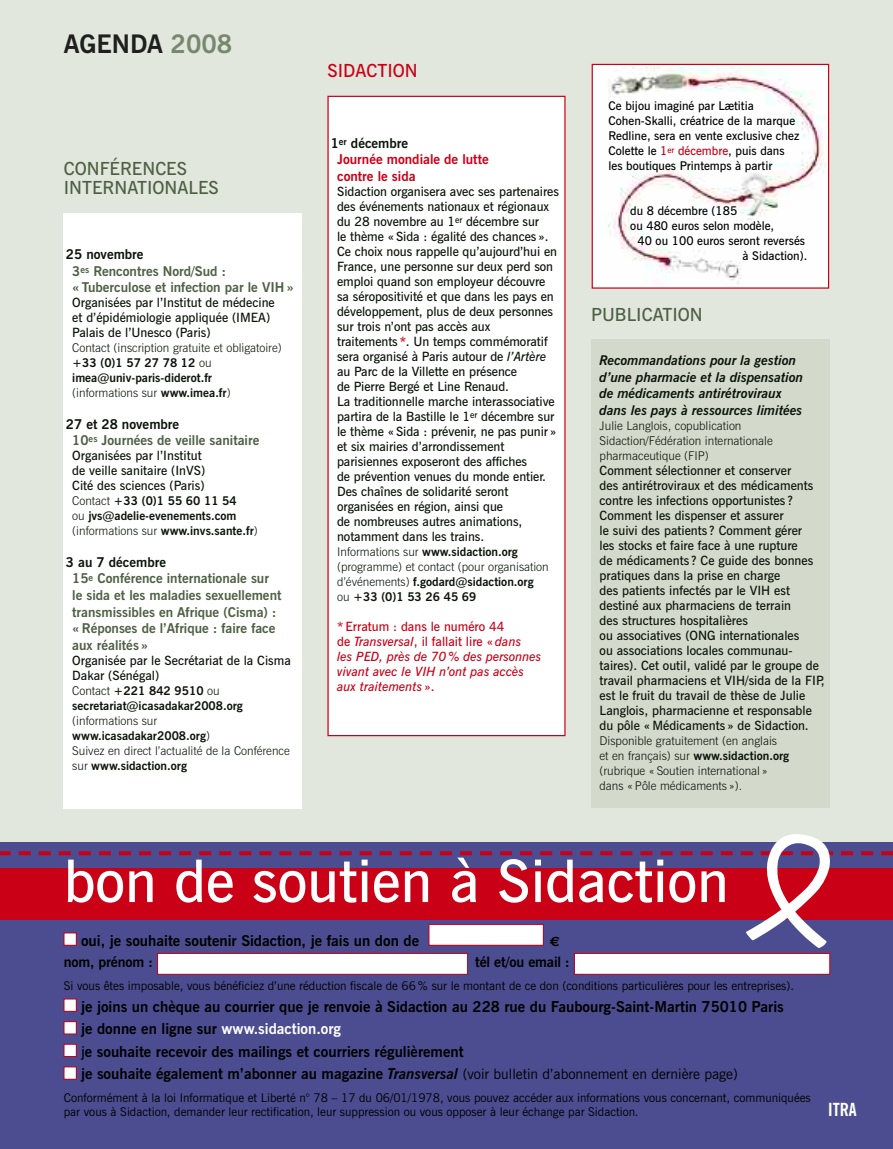
<style>
.page{position:relative;width:893px;height:1149px;background:#fff}
.page>*{position:absolute;margin:0;border:0;box-sizing:border-box;transform-origin:0 0}
.t1{font:600 58.5px "News Gothic BT";color:#fff}
.t2{font:700 25.5px "News Gothic BT";color:#1f1f1f}
.t3{font:600 18px/19.5px "News Gothic BT";color:#4e6044}
.t4{font:600 18px "News Gothic BT";color:#ca0016}
.t5{font:700 condensed 18px "News Gothic BT";color:#fff}
.t6{font:700 15px/22.6px "News Gothic BT";color:#000}
.t7{font:14.25px "News Gothic BT";color:#000}
.t8{font:700 14.25px "News Gothic BT";letter-spacing:-.01em;color:#000}
.t9{font:700 13.5px/16.5px "News Gothic BT";color:#4e6044}
.t10{font:italic 700 13.5px/16.5px "News Gothic BT";color:#0b140a}
.t11{font:700 13.5px/16.5px "News Gothic BT";color:#ca0016}
.t12{font:700 13.5px "Euro Sans";color:#000}
.t13{font:600 12.75px/15px "News Gothic BT";color:#0b140a}
.t14{font:italic 600 12.75px/15px "News Gothic BT";color:#ca0016}
.t15{font:300 12px/15px "News Gothic BT";color:#0b140a}
.t16{font:12px/13.5px "News Gothic BT";color:#000}
.t17{font:600 12px/15px "News Gothic BT";color:#000}
.t18{font:700 12px/15px "News Gothic BT";color:#0b140a}
.s1{color:#76886e}
.s2{color:#0b140a}
.s3{font-weight:700}
.s4{font-weight:300}
.s5{font-weight:700;color:#ca0016}
.s6{font-style:italic}
.s7{font-style:normal}
.s8{color:#ca0016}
.s9{color:#fff}
.s10{font-weight:600}
.s11{font-weight:700;font-size:15px}
.s12{font-weight:700;font-style:italic;font-size:15px}
</style>
<div class="page">
<div style="left:0;top:0;width:893px;height:842px;background:#e1e7dc"></div>
<div style="left:64px;top:213px;width:238px;height:595px;background:#fff"></div>
<div style="left:591px;top:339px;width:238px;height:468px;background:#d3d9cb"></div>
<div style="left:329px;top:97px;width:235px;height:637px;background:#fff"></div>
<div style="left:0;top:842px;width:893px;height:306px;background:#4b4d90"></div>
<svg style="left:881px;top:851px;width:12px;height:4px"></svg>
<div style="left:64px;top:1044px;width:12px;height:12px;background:#fff"></div>
<div style="left:64px;top:1043px;width:13px;height:13px;border:1px solid #ca0016"></div>
<div style="left:64px;top:1066px;width:12px;height:12px;background:#fff"></div>
<div style="left:64px;top:1066px;width:13px;height:13px;border:1px solid #ca0016"></div>
<div style="left:64px;top:1021px;width:12px;height:12px;background:#fff"></div>
<div style="left:64px;top:1021px;width:13px;height:12px;border:1px solid #ca0016"></div>
<div style="left:64px;top:998px;width:12px;height:12px;background:#fff"></div>
<svg style="left:0;top:834px;width:881px;height:113px"></svg>
<div style="left:429px;top:924px;width:114px;height:20px;background:#fff"></div>
<div style="left:429px;top:923px;width:115px;height:22px;border:1px solid #ca0016"></div>
<div style="left:158px;top:953px;width:309px;height:20px;background:#fff"></div>
<div style="left:157px;top:952px;width:311px;height:22px;border:1px solid #ca0016"></div>
<div style="left:574px;top:953px;width:255px;height:20px;background:#fff"></div>
<div style="left:574px;top:952px;width:256px;height:22px;border:1px solid #ca0016"></div>
<div style="left:593px;top:65px;width:235px;height:222px;background:#fff"></div>
<img style="left:608px;top:67px;width:219px;height:217px">
<div style="left:592px;top:64px;width:237px;height:224px;border:1px solid #ca0016"></div>
<h2 class="t2" style="left:64px;top:34px;width:170px">AGENDA <span class="s1">2008</span></h2>
<h3 class="t3" style="left:64px;top:160px;width:156px">CONFÉRENCES<br>INTERNATIONALES</h3>
<p class="t9" style="left:72px;top:247px;width:223px;text-indent:-6px"><span class="s2">25 novembre<br></span>3<sup>es</sup> Rencontres Nord/Sud :<br>« Tuberculose et infection par le VIH »</p>
<p class="t13" style="left:72px;top:296px;width:204px">Organisées par l’Institut de médecine et d’épidémiologie appliquée (IMEA)<br>Palais de l’Unesco (Paris)</p>
<p class="t15" style="left:72px;top:341px;width:211px">Contact (inscription gratuite et obligatoire) <span class="s3">+33 (0)1 57 27 78 12</span> ou <span class="s3">imea@univ-paris-diderot.fr<br></span>(informations sur <span class="s3">www.imea.fr</span>)</p>
<p class="t9" style="left:72px;top:417px;width:189px;text-indent:-6px"><span class="s2">27 et 28 novembre<br></span>10<sup>es</sup> Journées de veille sanitaire</p>
<p class="t13" style="left:72px;top:449px;width:134px">Organisées par l’Institut de veille sanitaire (InVS)<br>Cité des sciences (Paris)</p>
<p class="t18" style="left:72px;top:494px;width:187px"><span class="s4">Contact</span> +33 (0)1 55 60 11 54<br><span class="s4">ou</span> jvs@adelie-evenements.com <span class="s4">(informations sur</span> www.invs.sante.fr<span class="s4">)</span></p>
<p class="t9" style="left:72px;top:555px;width:211px;text-indent:-6px"><span class="s2">3 au 7 décembre<br></span>15<sup>e</sup> Conférence internationale sur le sida et les maladies sexuellement transmissibles en Afrique (Cisma) : «Réponses de l’Afrique : faire face aux réalités »</p>
<p class="t13" style="left:72px;top:653px;width:220px">Organisée par le Secrétariat de la Cisma<br>Dakar (Sénégal)</p>
<p class="t18" style="left:72px;top:683px;width:172px"><span class="s4">Contact</span> +221 842 9510 <span class="s4">ou </span>secretariat@icasadakar2008.org</p>
<p class="t15" style="left:72px;top:713px;width:219px">(informations sur <span class="s3">www.icasadakar2008.org</span>)<br>Suivez en direct l’actualité de la Conférence sur <span class="s3">www.sidaction.org</span></p>
<h3 class="t4" style="left:327px;top:64px;width:92px">SIDACTION</h3>
<p class="t11" style="left:337px;top:136px;width:153px;text-indent:-6px"><span class="s2">1</span><sup>er</sup> <span class="s2">décembre<br></span>Journée mondiale de lutte contre le sida</p>
<p class="t13" style="left:337px;top:185px;width:223px">Sidaction organisera avec ses partenaires des événements nationaux et régionaux du 28 novembre au 1<sup>er</sup> décembre sur<br>le thème «Sida : égalité des chances ».<br>Ce choix nous rappelle qu’aujourd’hui en France, une personne sur deux perd son emploi quand son employeur découvre sa séropositivité et que dans les pays en développement, plus de deux personnes sur trois n’ont pas accès aux<br>traitements <span class="s5">*</span>. Un temps commémoratif sera organisé à Paris autour de <span class="s6">l’Artère </span>au Parc de la Villette en présence<br>de Pierre Bergé et Line Renaud.<br>La traditionnelle marche interassociative partira de la Bastille le 1<sup>er</sup> décembre sur le thème «Sida : prévenir, ne pas punir » et six mairies d’arrondissement parisiennes exposeront des affiches<br>de prévention venues du monde entier.<br>Des chaînes de solidarité seront organisées en région, ainsi que<br>de nombreuses autres animations, notamment dans les trains.</p>
<p class="t15" style="left:337px;top:545px;width:213px">Informations sur <span class="s3">www.sidaction.org </span>(programme) et contact (pour organisation d’événements) <span class="s3">f.godard@sidaction.org </span>ou <span class="s3">+33 (0)1 53 26 45 69</span></p>
<p class="t14" style="left:337px;top:620px;width:206px"><span class="s7">* Erratum : dans le numéro 44<br>de</span> Transversal<span class="s7">, il fallait lire «</span> dans<br>les PED, près de 70 % des personnes vivant avec le VIH n’ont pas accès aux traitements <span class="s7">».</span></p>
<p class="t17" style="left:609px;top:100px;width:192px">Ce bijou imaginé par Lætitia Cohen-Skalli, créatrice de la marque Redline, sera en vente exclusive chez Colette le <span class="s8">1</span><sup>er</sup> <span class="s8">décembre</span>, puis dans les boutiques Printemps à partir</p>
<p class="t17" style="left:630px;top:205px;width:108px">du 8 décembre (185</p>
<p class="t17" style="left:630px;top:220px;width:145px">ou 480 euros selon modèle,</p>
<p class="t17" style="left:637px;top:235px;width:169px">40 ou 100 euros seront reversés</p>
<p class="t17" style="left:743px;top:250px;width:66px">à Sidaction).</p>
<h3 class="t3" style="left:591px;top:306px;width:113px">PUBLICATION</h3>
<p class="t10" style="left:600px;top:353px;width:205px">Recommandations pour la gestion d’une pharmacie et la dispensation de médicaments antirétroviraux dans les pays à ressources limitées</p>
<p class="t15" style="left:600px;top:419px;width:175px">Julie Langlois, copublication<br>Sidaction/Fédération internationale pharmaceutique (FIP)</p>
<p class="t13" style="left:600px;top:463px;width:227px">Comment sélectionner et conserver<br>des antirétroviraux et des médicaments contre les infections opportunistes ?<br>Comment les dispenser et assurer<br>le suivi des patients ? Comment gérer<br>les stocks et faire face à une rupture<br>de médicaments ? Ce guide des bonnes pratiques dans la prise en charge<br>des patients infectés par le VIH est destiné aux pharmaciens de terrain<br>des structures hospitalières<br>ou associatives (ONG internationales<br>ou associations locales communau&shy;taires). Cet outil, validé par le groupe de travail pharmaciens et VIH/sida de la FIP, est le fruit du travail de thèse de Julie Langlois, pharmacienne et responsable du pôle « Médicaments » de Sidaction.</p>
<p class="t15" style="left:600px;top:734px;width:191px">Disponible gratuitement (en anglais<br>et en français) sur <span class="s3">www.sidaction.org </span>(rubrique « Soutien international » dans « Pôle médicaments »).</p>
<h1 class="t1" style="left:64px;top:859px;width:667px">bon de soutien à Sidaction</h1>
<p class="t6" style="left:81px;top:929px;width:340px">oui, je souhaite soutenir Sidaction, je fais un don de</p>
<p class="t12" style="left:550px;top:932px;width:12px">€</p>
<p class="t8" style="left:64px;top:956px;width:91px">nom, prénom :</p>
<p class="t8" style="left:475px;top:956px;width:96px">tél et/ou email :</p>
<p class="t16" style="left:64px;top:979px;width:732px">Si vous êtes imposable, vous bénéficiez d’une réduction fiscale de 66 % sur le montant de ce don (conditions particulières pour les entreprises).</p>
<p class="t6" style="left:81px;top:995px;width:704px">je joins un chèque au courrier que je renvoie à Sidaction au 228 rue du Faubourg-Saint-Martin 75010 Paris je donne en ligne sur <span class="s9">www.sidaction.org<br></span><span class="s10">j</span>e souhaite recevoir des mailings et courriers régulièrement</p>
<p class="t7" style="left:81px;top:1068px;width:658px"><span class="s11">je souhaite également m’abonner au magazine</span> <span class="s12">Transversal</span> (voir bulletin d’abonnement en dernière page)</p>
<p class="t16" style="left:64px;top:1091px;width:748px">Conformément à la loi Informatique et Liberté n° 78 – 17 du 06/01/1978, vous pouvez accéder aux informations vous concernant, communiquées par vous à Sidaction, demander leur rectification, leur suppression ou vous opposer à leur échange par Sidaction.</p>
<h3 class="t5" style="left:828px;top:1102px;width:30px">ITRA</h3>
</div>
